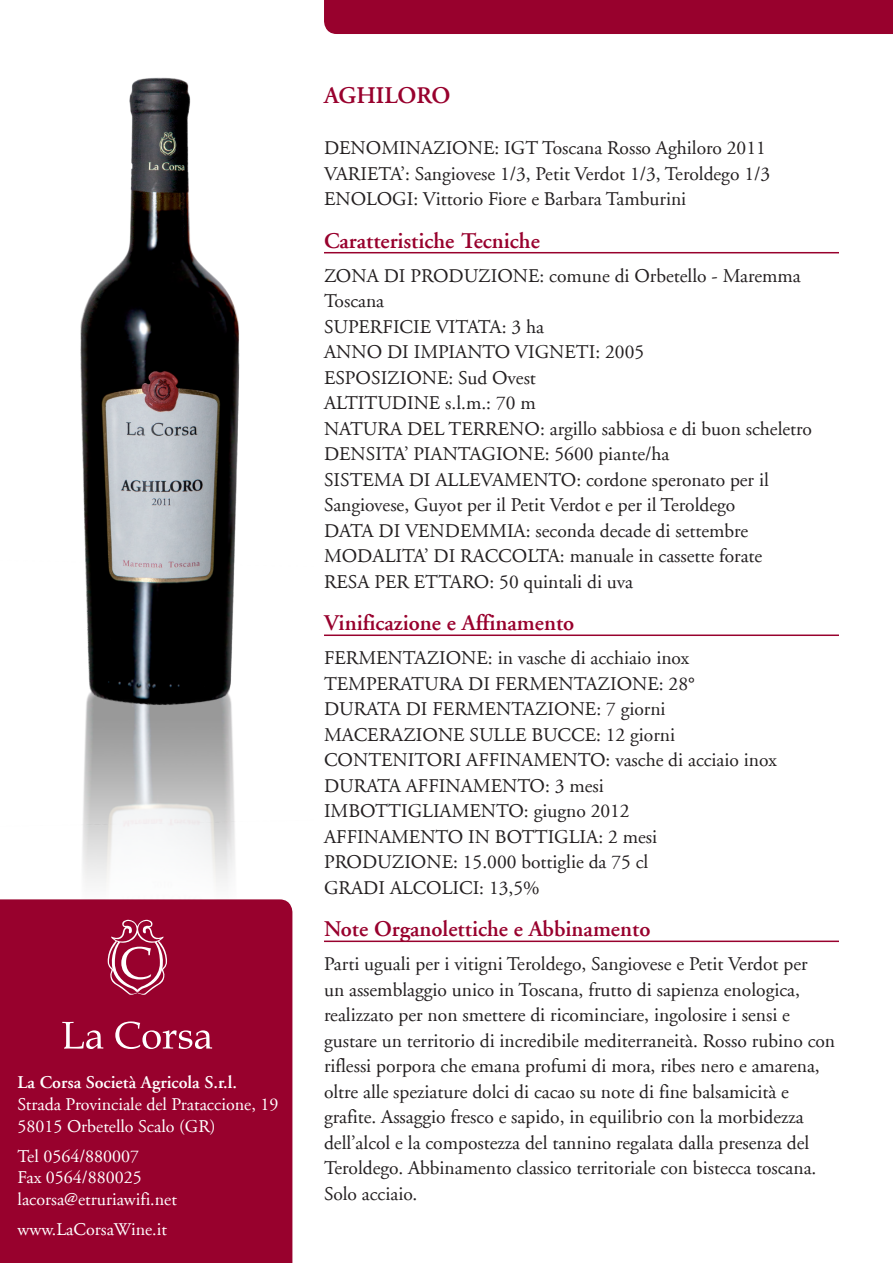
<style>
.page{position:relative;width:893px;height:1263px;background:#fff}
.page>*{position:absolute;margin:0;border:0;box-sizing:border-box;transform-origin:0 0}
.t1{font:600 24px "Adobe Garamond LT";color:#98012d}
.t2{font:600 22.5px "Adobe Garamond LT";color:#98012d}
.t3{font:19.5px/25.5px "Adobe Garamond LT";color:#231f20}
.t4{font:18px/21.6px "Adobe Garamond LT";color:#fff}
.t5{font:600 18px "Adobe Garamond LT";color:#fff}
</style>
<div class="page">
<div style="left:324px;top:0;width:569px;height:34px;background:#98012d"></div>
<div style="left:0;top:899px;width:292px;height:364px;background:#98012d"></div>
<svg style="left:107px;top:920px;width:60px;height:76px;background:#ae395b"></svg>
<svg style="left:62px;top:1022px;width:41px;height:27px"></svg>
<svg style="left:115px;top:1021px;width:97px;height:28px;background:#af3a5c"></svg>
<hr style="left:324px;top:252px;width:515px;height:1px;background:#98012d">
<hr style="left:324px;top:634px;width:515px;height:2px;background:#98012d">
<hr style="left:324px;top:940px;width:515px;height:2px;background:#98012d">
<img style="left:80px;top:77px;width:160px;height:806px">
<p class="t5" style="left:18px;top:1073px;width:221px">La Corsa Società Agricola S.r.l.</p>
<p class="t4" style="left:18px;top:1094px;width:262px">Strada Provinciale del Prataccione, 19<br>58015 Orbetello Scalo (GR)</p>
<p class="t4" style="left:18px;top:1145px;width:161px">Tel 0564/880007<br>Fax 0564/880025 lacorsa@etruriawifi.net</p>
<p class="t4" style="left:18px;top:1219px;width:151px">www.LaCorsaWine.it</p>
<p class="t1" style="left:324px;top:82px;width:128px">AGHILORO</p>
<p class="t3" style="left:324px;top:136px;width:443px">DENOMINAZIONE: IGT Toscana Rosso Aghiloro 2011</p>
<p class="t3" style="left:324px;top:161px;width:448px">VARIETA’: Sangiovese 1/3, Petit Verdot 1/3, Teroldego 1/3</p>
<p class="t3" style="left:324px;top:187px;width:364px">ENOLOGI: Vittorio Fiore e Barbara Tamburini</p>
<p class="t2" style="left:324px;top:228px;width:217px">Caratteristiche Tecniche</p>
<p class="t3" style="left:324px;top:263px;width:478px">ZONA DI PRODUZIONE: comune di Orbetello - Maremma<br>Toscana</p>
<p class="t3" style="left:324px;top:314px;width:221px">SUPERFICIE VITATA: 3 ha</p>
<p class="t3" style="left:324px;top:340px;width:322px">ANNO DI IMPIANTO VIGNETI: 2005</p>
<p class="t3" style="left:324px;top:365px;width:213px">ESPOSIZIONE: Sud Ovest</p>
<p class="t3" style="left:324px;top:391px;width:213px">ALTITUDINE s.l.m.: 70 m</p>
<p class="t3" style="left:324px;top:416px;width:489px">NATURA DEL TERRENO: argillo sabbiosa e di buon scheletro</p>
<p class="t3" style="left:324px;top:442px;width:347px">DENSITA’ PIANTAGIONE: 5600 piante/ha</p>
<p class="t3" style="left:324px;top:467px;width:446px">SISTEMA DI ALLEVAMENTO: cordone speronato per il<br>Sangiovese, Guyot per il Petit Verdot e per il Teroldego</p>
<p class="t3" style="left:324px;top:518px;width:426px">DATA DI VENDEMMIA: seconda decade di settembre</p>
<p class="t3" style="left:324px;top:544px;width:440px">MODALITA’ DI RACCOLTA: manuale in cassette forate</p>
<p class="t3" style="left:324px;top:569px;width:311px">RESA PER ETTARO: 50 quintali di uva</p>
<p class="t2" style="left:324px;top:611px;width:252px">Vinificazione e Affinamento</p>
<p class="t3" style="left:324px;top:646px;width:367px">FERMENTAZIONE: in vasche di acchiaio inox</p>
<p class="t3" style="left:324px;top:671px;width:372px">TEMPERATURA DI FERMENTAZIONE: 28°</p>
<p class="t3" style="left:324px;top:697px;width:343px">DURATA DI FERMENTAZIONE: 7 giorni</p>
<p class="t3" style="left:324px;top:722px;width:353px">MACERAZIONE SULLE BUCCE: 12 giorni</p>
<p class="t3" style="left:324px;top:748px;width:454px">CONTENITORI AFFINAMENTO: vasche di acciaio inox</p>
<p class="t3" style="left:324px;top:773px;width:281px">DURATA AFFINAMENTO: 3 mesi</p>
<p class="t3" style="left:324px;top:799px;width:307px">IMBOTTIGLIAMENTO: giugno 2012</p>
<p class="t3" style="left:324px;top:824px;width:335px">AFFINAMENTO IN BOTTIGLIA: 2 mesi</p>
<p class="t3" style="left:324px;top:850px;width:326px">PRODUZIONE: 15.000 bottiglie da 75 cl</p>
<p class="t3" style="left:324px;top:875px;width:217px">GRADI ALCOLICI: 13,5%</p>
<p class="t2" style="left:324px;top:917px;width:328px">Note Organolettiche e Abbinamento</p>
<p class="t3" style="left:324px;top:952px;width:513px">Parti uguali per i vitigni Teroldego, Sangiovese e Petit Verdot per<br>un assemblaggio unico in Toscana, frutto di sapienza enologica, realizzato per non smettere di ricominciare, ingolosire i sensi e gustare un territorio di incredibile mediterraneità. Rosso rubino con riflessi porpora che emana profumi di mora, ribes nero e amarena, oltre alle speziature dolci di cacao su note di fine balsamicità e grafite. Assaggio fresco e sapido, in equilibrio con la morbidezza dell’alcol e la compostezza del tannino regalata dalla presenza del Teroldego. Abbinamento classico territoriale con bistecca toscana.<br>Solo acciaio.</p>
</div>
